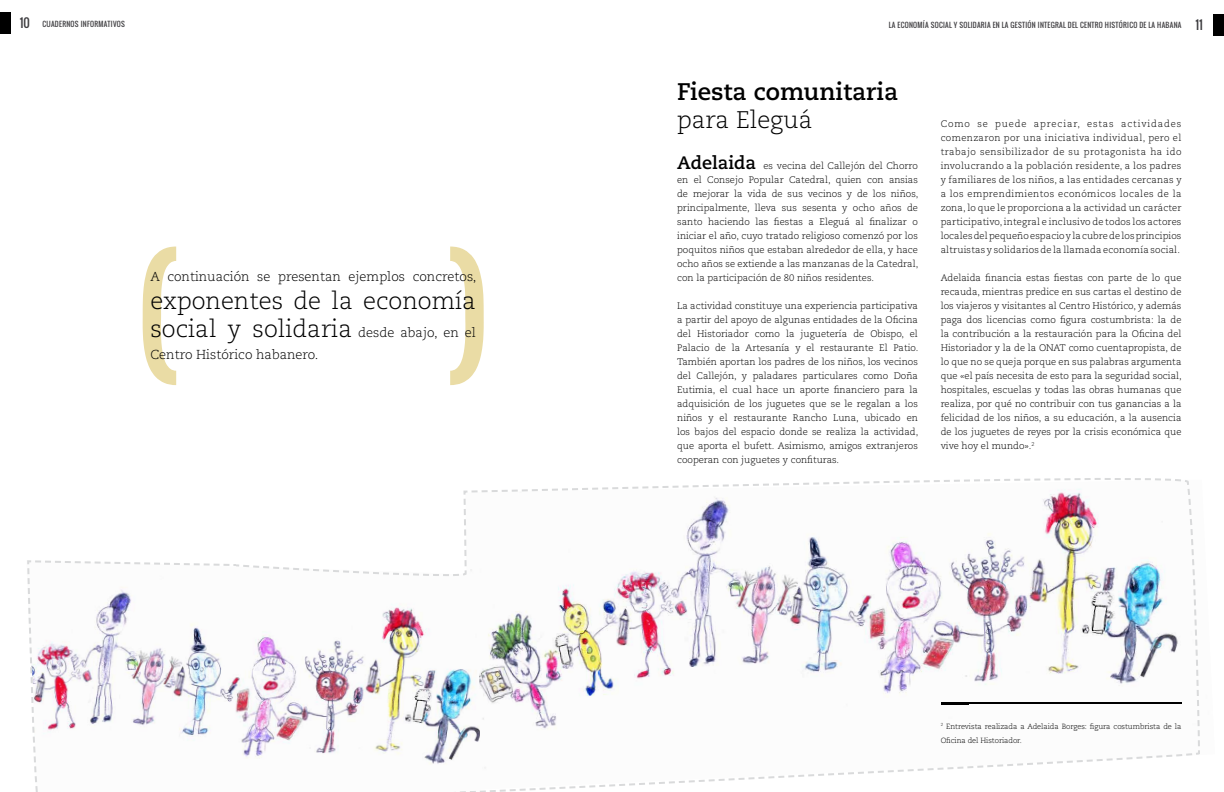
<style>
.page{position:relative;width:1224px;height:792px;background:#fff}
.page>*{position:absolute;margin:0;border:0;box-sizing:border-box;transform-origin:0 0}
.t1{font:700 146px "Oswald Stencil";color:#eadca5}
.t2{font:300 24px/28px "Caecilia LT Std";color:#000}
.t3{font:700 24px "Caecilia LT Std";color:#000}
.t4{font:300 13px "Caecilia LT Std";color:#000}
.t5{font:12px "Oswald";color:#3e3d40}
.t6{font:300 9.5px/14px "Caecilia LT Std";color:#000;text-align:justify}
.t7{font:300 7.5px/14px "Caecilia LT Std";letter-spacing:-.01em;color:#000}
.t8{font:7px "Oswald";letter-spacing:.04em;color:#3e3d40}
.s1{font-size:13px}
.s2{font-weight:700;font-size:18px}
</style>
<div class="page">
<div style="left:0;top:13px;width:11px;height:21px;background:#000"></div>
<div style="left:1213px;top:14px;width:11px;height:21px;background:#000"></div>
<svg style="left:27px;top:478px;width:1173px;height:314px"></svg>
<p class="t5" style="left:20px;top:14px;width:12px">10</p>
<p class="t5" style="left:1195px;top:16px;width:9px">11</p>
<p class="t8" style="left:43px;top:19px;width:84px">CUADERNOS INFORMATIVOS</p>
<p class="t8" style="left:889px;top:20px;width:294px">LA ECONOMÍA SOCIAL Y SOLI DARIA EN LA GESTIÓN INTEGRAL DEL CENTRO HISTÓRICO DE LA HABANA</p>
<h1 class="t1" style="left:444px;top:212px;width:49px">)</h1>
<h3 class="t4" style="left:150px;top:270px;width:328px">A continuación se presentan ejemplos concretos,</h3>
<h2 class="t2" style="left:150px;top:288px;width:327px">exponentes de la economía social y solidaria <span class="s1">desde abajo, en el</span></h2>
<h3 class="t4" style="left:150px;top:348px;width:170px">Centro Histórico habanero.</h3>
<h2 class="t3" style="left:677px;top:77px;width:223px">Fiesta comunitaria</h2>
<h2 class="t2" style="left:677px;top:106px;width:137px">para Eleguá</h2>
<p class="t6" style="left:677px;top:159px;width:243px"><span class="s2">Adelaida</span> es vecina del Callejón del Chorro en el Consejo Popular Catedral, quien con ansias de mejorar la vida de sus vecinos y de los niños, principalmente, lleva sus sesenta y ocho años de santo haciendo las fiestas a Eleguá al finalizar o iniciar el año, cuyo tratado religioso comenzó por los poquitos niños que estaban alrededor de ella, y hace ocho años se extiende a las manzanas de la Catedral, con la participación de 80 niños residentes.</p>
<p class="t6" style="left:677px;top:299px;width:243px">La actividad constituye una experiencia participativa a partir del apoyo de algunas entidades de la Oficina del Historiador como la juguetería de Obispo, el Palacio de la Artesanía y el restaurante El Patio.<br>También aportan los padres de los niños, los vecinos del Callejón, y paladares particulares como Doña Eutimia, el cual hace un aporte financiero para la adquisición de los juguetes que se le regalan a los niños y el restaurante Rancho Luna, ubicado en los bajos del espacio donde se realiza la actividad, que aporta el bufett. Asimismo, amigos extranjeros cooperan con juguetes y confituras.</p>
<p class="t6" style="left:941px;top:117px;width:242px">Como se puede apreciar, estas actividades comenzaron por una iniciativa individual, pero el trabajo sensibilizador de su protagonista ha ido involucrando a la población residente, a los padres y familiares de los niños, a las entidades cercanas y a los emprendimientos económicos locales de la zona, lo que le proporciona a la actividad un carácter participativo, integral e inclusivo de todos los actores locales del pequeño espacio y la cubre de los principios altruistas y solidarios de la llamada economía social.</p>
<p class="t6" style="left:941px;top:271px;width:243px">Adelaida financia estas fiestas con parte de lo que recauda, mientras predice en sus cartas el destino de los viajeros y visitantes al Centro Histórico, y además paga dos licencias como figura costumbrista: la de la contribución a la restauración para la Oficina del Historiador y la de la ONAT como cuentapropista, de lo que no se queja porque en sus palabras argumenta que «el país necesita de esto para la seguridad social, hospitales, escuelas y todas las obras humanas que realiza, por qué no contribuir con tus ganancias a la felicidad de los niños, a su educación, a la ausencia de los juguetes de reyes por la crisis económica que vive hoy el mundo».<sup>2</sup></p>
<p class="t7" style="left:941px;top:719px;width:242px"><sup>2</sup> Entrevista realizada a Adelaida Borges: figura costumbrista de la<br>Oficina del Historiador.</p>
</div>
